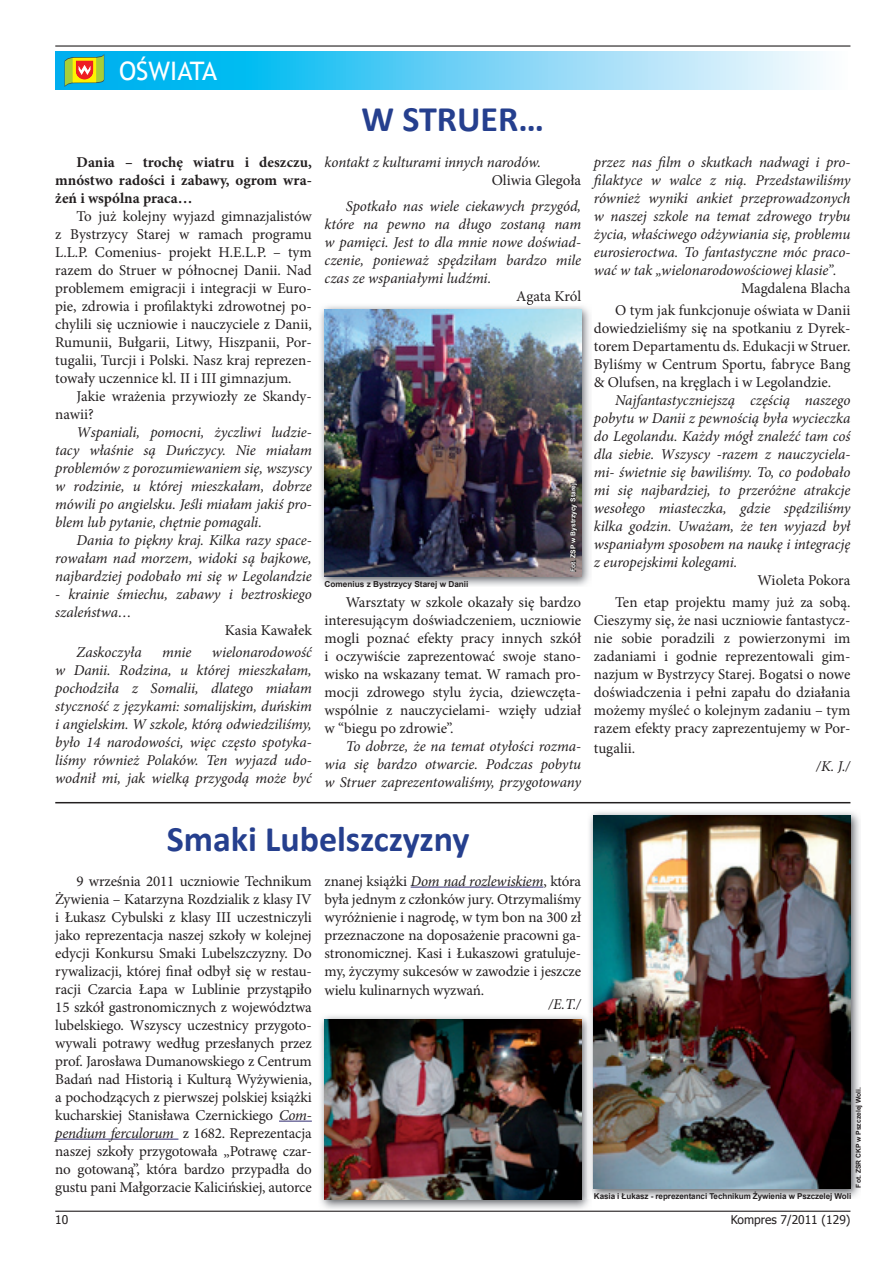
<style>
.page{position:relative;width:893px;height:1263px;background:#fff}
.page>*{position:absolute;margin:0;border:0;box-sizing:border-box;transform-origin:0 0}
.t1{font:700 36px "Calibri";color:#253f8e}
.t2{font:25.5px "Trebuchet MS";color:#fff}
.t3{font:15px/18px "Minion Pro";letter-spacing:-.005em;color:#231f20;text-align:justify}
.t4{font:italic 15px/18px "Minion Pro";letter-spacing:-.005em;color:#231f20;text-align:justify}
.t5{font:700 15px/18px "Minion Pro";color:#231f20;text-align:justify}
.t6{font:12px "Tahoma";color:#231f20}
.t7{font:700 8.25px "Arial";color:#231f20}
.t8{font:700 8.1px "Arial";letter-spacing:-.01em;color:#231f20}
.t9{font:700 6.75px "Arial";color:#231f20}
.t10{font:700 6.75px "Arial";color:#fff}
.s1{font-style:italic}
</style>
<div class="page">
<hr style="left:55px;top:1210px;width:795px;height:2px;background:#231f20">
<hr style="left:55px;top:45px;width:795px;height:2px;background:#231f20">
<img style="left:320px;top:306px;width:270px;height:280px">
<img style="left:527px;top:302px;width:7px;height:3px">
<img style="left:325px;top:309px;width:256px;height:267px">
<hr style="left:55px;top:802px;width:795px;height:1px;background:#231f20">
<hr style="left:279px;top:1121px;width:33px;height:1px;background:#312b71">
<hr style="left:55px;top:1139px;width:123px;height:1px;background:#312b71">
<hr style="left:411px;top:887px;width:132px;height:1px;background:#312b71">
<img style="left:589px;top:812px;width:271px;height:386px">
<img style="left:594px;top:815px;width:256px;height:374px">
<img style="left:320px;top:1016px;width:269px;height:193px">
<img style="left:587px;top:1013px;width:5px;height:186px">
<img style="left:325px;top:1020px;width:256px;height:179px">
<svg style="left:55px;top:51px;width:768px;height:38px;background:#69d1f5"></svg>
<svg style="left:65px;top:53px;width:39px;height:34px"></svg>
<svg style="left:570px;top:481px;width:8px;height:91px"></svg>
<h2 class="t2" style="left:119px;top:56px;width:100px">OŚWIATA</h2>
<p class="t5" style="left:55px;top:153px;width:258px;text-indent:21px">Dania – trochę wiatru i deszczu, mnóstwo radości i zabawy, ogrom wra&shy;żeń i wspólna praca…</p>
<p class="t3" style="left:55px;top:207px;width:258px;text-indent:21px">To już kolejny wyjazd gimnazjalistów z Bystrzycy Starej w ramach programu L.L.P. Comenius- projekt H.E.L.P. – tym razem do Struer w północnej Danii. Nad problemem emigracji i integracji w Euro&shy;pie, zdrowia i profilaktyki zdrowotnej po&shy;chylili się uczniowie i nauczyciele z Danii, Rumunii, Bułgarii, Litwy, Hiszpanii, Por&shy;tugalii, Turcji i Polski. Nasz kraj reprezen&shy;towały uczennice kl. II i III gimnazjum.</p>
<p class="t3" style="left:55px;top:387px;width:258px;text-indent:21px">Jakie wrażenia przywiozły ze Skandy&shy;nawii?</p>
<p class="t4" style="left:55px;top:423px;width:258px;text-indent:21px">Wspaniali, pomocni, życzliwi ludzie&shy;tacy właśnie są Duńczycy. Nie miałam problemów z porozumiewaniem się, wszyscy w rodzinie, u której mieszkałam, dobrze mówili po angielsku. Jeśli miałam jakiś pro&shy;blem lub pytanie, chętnie pomagali.</p>
<p class="t4" style="left:55px;top:531px;width:258px;text-indent:21px">Dania to piękny kraj. Kilka razy space&shy;rowałam nad morzem, widoki są bajkowe, najbardziej podobało mi się w Legolandzie</p>
<p class="t4" style="left:55px;top:585px;width:258px">- krainie śmiechu, zabawy i beztroskiego szaleństwa…</p>
<p class="t3" style="left:225px;top:621px;width:88px">Kasia Kawałek</p>
<p class="t4" style="left:77px;top:643px;width:67px">Zaskoczyła</p>
<p class="t4" style="left:162px;top:643px;width:31px">mnie</p>
<p class="t4" style="left:55px;top:643px;width:258px;text-indent:157px">wielonarodowość w Danii. Rodzina, u której mieszkałam, pochodziła z Somalii, dlatego miałam styczność z językami: somalijskim, duńskim i angielskim. W szkole, którą odwiedziliśmy, było 14 narodowości, więc często spotyka&shy;liśmy również Polaków. Ten wyjazd udo&shy;wodnił mi, jak wielką przygodą może być</p>
<h1 class="t1" style="left:362px;top:96px;width:184px">W STRUER…</h1>
<p class="t4" style="left:325px;top:153px;width:218px">kontakt z kulturami innych narodów.</p>
<p class="t3" style="left:492px;top:171px;width:91px">Oliwia Glegoła</p>
<p class="t4" style="left:325px;top:197px;width:258px;text-indent:21px">Spotkało nas wiele ciekawych przygód, które na pewno na długo zostaną nam w pamięci. Jest to dla mnie nowe doświad&shy;czenie, ponieważ spędziłam bardzo mile czas ze wspaniałymi ludźmi.</p>
<p class="t3" style="left:516px;top:287px;width:66px">Agata Król</p>
<p class="t7" style="left:325px;top:579px;width:145px">Comenius z Bystrzycy Starej w Danii</p>
<p class="t10" style="left:569px;top:572px;width:92px;rotate:-90deg">Fot. ZSP w Bystrzycy Starej.</p>
<p class="t3" style="left:325px;top:593px;width:258px;text-indent:21px">Warsztaty w szkole okazały się bardzo interesującym doświadczeniem, uczniowie mogli poznać efekty pracy innych szkół i oczywiście zaprezentować swoje stano&shy;wisko na wskazany temat. W ramach pro&shy;mocji zdrowego stylu życia, dziewczęta&shy;wspólnie z nauczycielami- wzięły udział w “biegu po zdrowie”.</p>
<p class="t4" style="left:325px;top:737px;width:258px;text-indent:21px">To dobrze, że na temat otyłości rozma&shy;wia się bardzo otwarcie. Podczas pobytu w Struer zaprezentowaliśmy, przygotowany</p>
<p class="t4" style="left:594px;top:153px;width:258px">przez nas film o skutkach nadwagi i pro&shy;filaktyce w walce z nią. Przedstawiliśmy również wyniki ankiet przeprowadzonych w naszej szkole na temat zdrowego trybu życia, właściwego odżywiania się, problemu eurosieroctwa. To fantastyczne móc praco&shy;wać w tak „wielonarodowościowej klasie”.</p>
<p class="t3" style="left:615px;top:277px;width:237px;line-height:22.2px;text-align:right">Magdalena Blacha<br>O tym jak funkcjonuje oświata w Danii</p>
<p class="t3" style="left:594px;top:319px;width:258px">dowiedzieliśmy się na spotkaniu z Dyrek&shy;torem Departamentu ds. Edukacji w Struer.<br>Byliśmy w Centrum Sportu, fabryce Bang &amp; Olufsen, na kręglach i w Legolandzie.</p>
<p class="t4" style="left:594px;top:391px;width:258px;text-indent:21px">Najfantastyczniejszą częścią naszego pobytu w Danii z pewnością była wycieczka do Legolandu. Każdy mógł znaleźć tam coś dla siebie. Wszyscy -razem z nauczyciela&shy;mi- świetnie się bawiliśmy. To, co podobało mi się najbardziej, to przeróżne atrakcje wesołego miasteczka, gdzie spędziliśmy kilka godzin. Uważam, że ten wyjazd był wspaniałym sposobem na naukę i integrację z europejskimi kolegami.</p>
<p class="t3" style="left:615px;top:569px;width:237px;line-height:22.2px;text-align:right">Wioleta Pokora<br>Ten etap projektu mamy już za sobą.</p>
<p class="t3" style="left:594px;top:611px;width:258px">Cieszymy się, że nasi uczniowie fantastycz&shy;nie sobie poradzili z powierzonymi im zadaniami i godnie reprezentowali gim&shy;nazjum w Bystrzycy Starej. Bogatsi o nowe doświadczenia i pełni zapału do działania możemy myśleć o kolejnym zadaniu – tym razem efekty pracy zaprezentujemy w Por-</p>
<p class="t3" style="left:594px;top:739px;width:43px">tugalii.</p>
<p class="t4" style="left:816px;top:757px;width:36px">/K. J./</p>
<h1 class="t1" style="left:167px;top:815px;width:304px">Smaki Lubelszczyzny</h1>
<p class="t3" style="left:55px;top:872px;width:258px;text-indent:21px">9 września 2011 uczniowie Technikum Żywienia – Katarzyna Rozdzialik z klasy IV i Łukasz Cybulski z klasy III uczestniczyli jako reprezentacja naszej szkoły w kolejnej edycji Konkursu Smaki Lubelszczyzny. Do rywalizacji, której finał odbył się w restau&shy;racji Czarcia Łapa w Lublinie przystąpiło 15 szkół gastronomicznych z województwa lubelskiego. Wszyscy uczestnicy przygoto&shy;wywali potrawy według przesłanych przez prof. Jarosława Dumanowskiego z Centrum Badań nad Historią i Kulturą Wyżywienia, a pochodzących z pierwszej polskiej książki kucharskiej Stanisława Czernickiego <span class="s1">Com&shy;pendium ferculorum</span> z 1682. Reprezentacja naszej szkoły przygotowała „Potrawę czar&shy;no gotowaną”, która bardzo przypadła do gustu pani Małgorzacie Kalicińskiej, autorce</p>
<p class="t3" style="left:325px;top:872px;width:258px">znanej książki <span class="s1">Dom nad rozlewiskiem</span>, która była jednym z członków jury. Otrzymaliśmy wyróżnienie i nagrodę, w tym bon na 300 zł przeznaczone na doposażenie pracowni ga&shy;stronomicznej. Kasi i Łukaszowi gratuluje&shy;my, życzymy sukcesów w zawodzie i jeszcze</p>
<p class="t3" style="left:325px;top:982px;width:161px">wielu kulinarnych wyzwań.</p>
<p class="t4" style="left:548px;top:995px;width:34px">/E.T./</p>
<p class="t9" style="left:854px;top:1187px;width:102px;rotate:-90deg">Fot. ZSR CKP w Pszczelej Woli.</p>
<p class="t8" style="left:594px;top:1191px;width:259px">Kasia i Łukasz - reprezentanci Technikum Żywienia w Pszczelej Woli</p>
<p class="t6" style="left:55px;top:1211px;width:15px">10</p>
<p class="t6" style="left:731px;top:1211px;width:121px">Kompres 7/2011 (129)</p>
</div>
